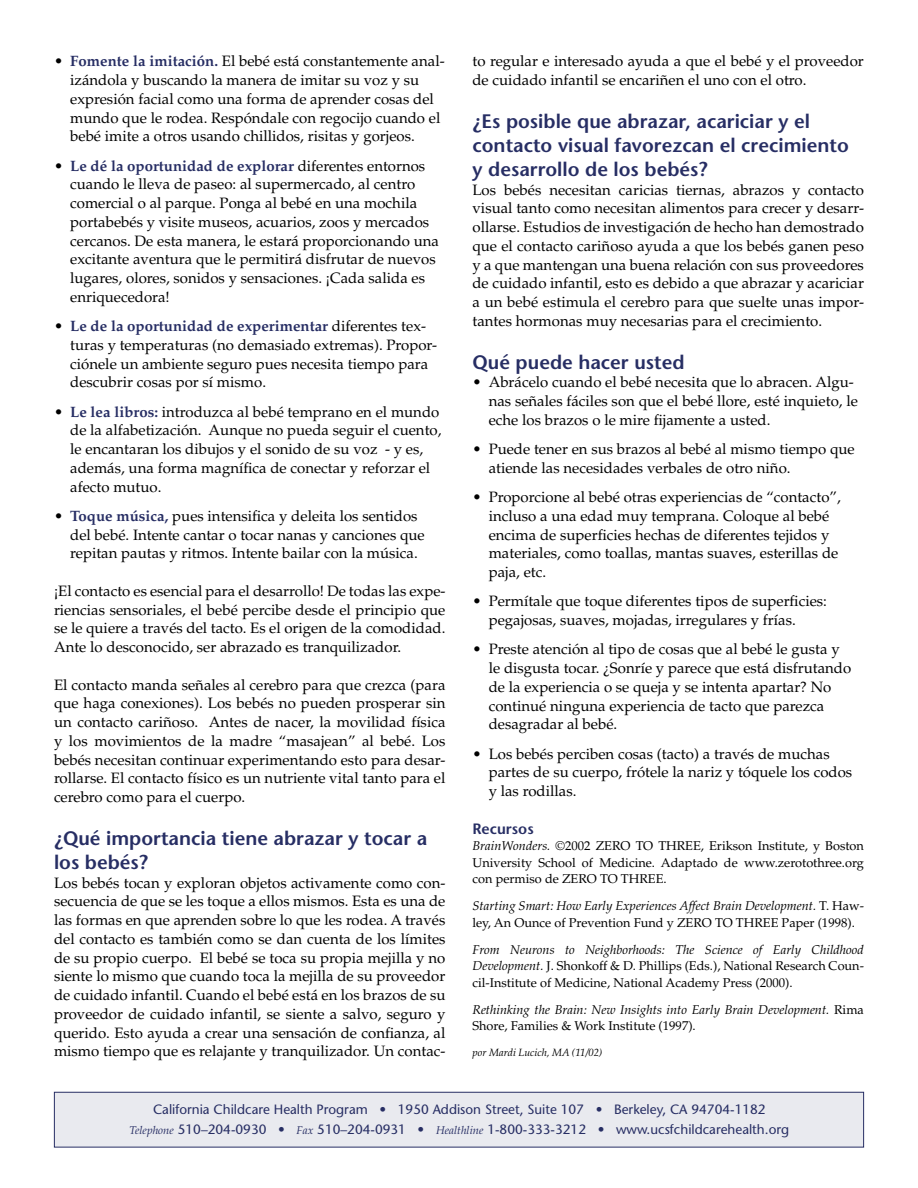
<style>
.page{position:relative;width:918px;height:1188px;background:#fff}
.page>*{position:absolute;margin:0;border:0;box-sizing:border-box;transform-origin:0 0}
.Subhead_1{font:600 19.5px/24px "Stone Sans";color:#272e64}
.Bullets{font:15px/18.8px "Palatino";color:#000}
.Text{font:15px/18.8px "Palatino";color:#000;text-align:justify}
.Subhead_2{font:600 15px "Stone Sans";color:#272e64}
.t1{font:13.5px "Stone Sans";color:#272e64}
.Reference_Text{font:12.75px/16.5px "Palatino";color:#000;text-align:justify}
.Reference_Text-2{font:italic 12.75px/16.5px "Palatino";color:#000}
.Author{font:italic 10.5px "Palatino";color:#000}
.s1{font-weight:700;color:#272e64}
.s2{font-style:italic}
.s3{font-style:normal}
.s4{font-family:"Palatino";font-style:italic;font-size:11.25px}
</style>
<div class="page">
<div style="left:54px;top:1092px;width:810px;height:55px;background:#e9eaef"></div>
<div style="left:54px;top:1092px;width:810px;height:55px;border:1px solid #272e64"></div>
<p class="Bullets" style="left:70px;top:52px;width:376px;text-indent:-16px">• <span class="s1">Fomente la imitación.</span> El bebé está constantemente anal&shy;izándola y buscando la manera de imitar su voz y su expresión facial como una forma de aprender cosas del mundo que le rodea. Respóndale con regocijo cuando el bebé imite a otros usando chillidos, risitas y gorjeos.</p>
<p class="Bullets" style="left:70px;top:156px;width:370px;text-indent:-16px">• <span class="s1">Le dé la oportunidad de explorar</span> diferentes entornos cuando le lleva de paseo: al supermercado, al centro comercial o al parque. Ponga al bebé en una mochila portabebés y visite museos, acuarios, zoos y mercados cercanos. De esta manera, le estará proporcionando una excitante aventura que le permitirá disfrutar de nuevos lugares, olores, sonidos y sensaciones. ¡Cada salida es enriquecedora!</p>
<p class="Bullets" style="left:70px;top:317px;width:369px;text-indent:-16px">• <span class="s1">Le de la oportunidad de experimentar</span> diferentes tex&shy;turas y temperaturas (no demasiado extremas). Propor&shy;ciónele un ambiente seguro pues necesita tiempo para descubrir cosas por sí mismo.</p>
<p class="Bullets" style="left:70px;top:402px;width:373px;text-indent:-16px">• <span class="s1">Le lea libros:</span> introduzca al bebé temprano en el mundo de la alfabetización. Aunque no pueda seguir el cuento, le encantaran los dibujos y el sonido de su voz - y es, además, una forma magnífica de conectar y reforzar el afecto mutuo.</p>
<p class="Bullets" style="left:70px;top:507px;width:356px;text-indent:-16px">• <span class="s1">Toque música,</span> pues intensifica y deleita los sentidos del bebé. Intente cantar o tocar nanas y canciones que repitan pautas y ritmos. Intente bailar con la música.</p>
<p class="Text" style="left:54px;top:582px;width:393px">¡El contacto es esencial para el desarrollo! De todas las expe&shy;riencias sensoriales, el bebé percibe desde el principio que se le quiere a través del tacto. Es el origen de la comodidad.<br>Ante lo desconocido, ser abrazado es tranquilizador.</p>
<p class="Text" style="left:54px;top:675px;width:393px">El contacto manda señales al cerebro para que crezca (para que haga conexiones). Los bebés no pueden prosperar sin un contacto cariñoso. Antes de nacer, la movilidad física y los movimientos de la madre “masajean” al bebé. Los bebés necesitan continuar experimentando esto para desar&shy;rollarse. El contacto físico es un nutriente vital tanto para el cerebro como para el cuerpo.</p>
<p class="Subhead_1" style="left:54px;top:826px;width:375px">¿Qué importancia tiene abrazar y tocar a los bebés?</p>
<p class="Text" style="left:54px;top:873px;width:393px">Los bebés tocan y exploran objetos activamente como con&shy;secuencia de que se les toque a ellos mismos. Esta es una de las formas en que aprenden sobre lo que les rodea. A través del contacto es también como se dan cuenta de los límites de su propio cuerpo. El bebé se toca su propia mejilla y no siente lo mismo que cuando toca la mejilla de su proveedor de cuidado infantil. Cuando el bebé está en los brazos de su proveedor de cuidado infantil, se siente a salvo, seguro y querido. Esto ayuda a crear una sensación de confianza, al mismo tiempo que es relajante y tranquilizador. Un contac-</p>
<p class="Text" style="left:472px;top:52px;width:393px">to regular e interesado ayuda a que el bebé y el proveedor de cuidado infantil se encariñen el uno con el otro.</p>
<p class="Subhead_1" style="left:472px;top:109px;width:378px">¿Es posible que abrazar, acariciar y el contacto visual favorezcan el crecimiento y desarrollo de los bebés?</p>
<p class="Text" style="left:472px;top:180px;width:393px">Los bebés necesitan caricias tiernas, abrazos y contacto visual tanto como necesitan alimentos para crecer y desarr&shy;ollarse. Estudios de investigación de hecho han demostrado que el contacto cariñoso ayuda a que los bebés ganen peso y a que mantengan una buena relación con sus proveedores de cuidado infantil, esto es debido a que abrazar y acariciar a un bebé estimula el cerebro para que suelte unas impor&shy;tantes hormonas muy necesarias para el crecimiento.</p>
<p class="Subhead_1" style="left:472px;top:350px;width:214px">Qué puede hacer usted</p>
<p class="Bullets" style="left:489px;top:373px;width:371px;text-indent:-16px">• Abrácelo cuando el bebé necesita que lo abracen. Algu&shy;nas señales fáciles son que el bebé llore, esté inquieto, le eche los brazos o le mire fijamente a usted.</p>
<p class="Bullets" style="left:489px;top:440px;width:368px;text-indent:-16px">• Puede tener en sus brazos al bebé al mismo tiempo que atiende las necesidades verbales de otro niño.</p>
<p class="Bullets" style="left:489px;top:488px;width:354px;text-indent:-16px">• Proporcione al bebé otras experiencias de “contacto”, incluso a una edad muy temprana. Coloque al bebé encima de superficies hechas de diferentes tejidos y materiales, como toallas, mantas suaves, esterillas de paja, etc.</p>
<p class="Bullets" style="left:489px;top:592px;width:340px;text-indent:-16px">• Permítale que toque diferentes tipos de superficies: pegajosas, suaves, mojadas, irregulares y frías.</p>
<p class="Bullets" style="left:489px;top:640px;width:364px;text-indent:-16px">• Preste atención al tipo de cosas que al bebé le gusta y le disgusta tocar. ¿Sonríe y parece que está disfrutando de la experiencia o se queja y se intenta apartar? No continué ninguna experiencia de tacto que parezca desagradar al bebé.</p>
<p class="Bullets" style="left:489px;top:744px;width:365px;text-indent:-16px">• Los bebés perciben cosas (tacto) a través de muchas partes de su cuerpo, frótele la nariz y tóquele los codos y las rodillas.</p>
<p class="Subhead_2" style="left:472px;top:819px;width:63px">Recursos</p>
<p class="Reference_Text" style="left:472px;top:838px;width:393px"><span class="s2">BrainWonders.</span> ©2002 ZERO TO THREE, Erikson Institute, y Boston University School of Medicine. Adaptado de www.zerotothree.org con permiso de ZERO TO THREE.</p>
<p class="Reference_Text" style="left:472px;top:898px;width:393px"><span class="s2">Starting Smart: How Early Experiences Affect Brain Development.</span> T. Haw&shy;ley, An Ounce of Prevention Fund y ZERO TO THREE Paper (1998).</p>
<p class="Reference_Text" style="left:472px;top:941px;width:393px"><span class="s2">From Neurons to Neighborhoods: The Science of Early Childhood Development.</span> J. Shonkoff &amp; D. Phillips (Eds.), National Research Coun&shy;cil-Institute of Medicine, National Academy Press (2000).</p>
<p class="Reference_Text-2" style="left:472px;top:1001px;width:393px">Rethinking the Brain: New Insights into Early Brain Development. <span class="s3">Rima<br>Shore, Families &amp; Work Institute (1997).</span></p>
<p class="Author" style="left:472px;top:1046px;width:131px">por Mardi Lucich, MA (11/02)</p>
<p class="t1" style="left:153px;top:1101px;width:614px">California Childcare Health Program • 1950 Addison Street, Suite 107 • Berkeley, CA 94704-1182</p>
<p class="t1" style="left:130px;top:1121px;width:661px"><span class="s4">Telephone</span> 510–204-0930 • <span class="s4">Fax</span> 510–204-0931 • <span class="s4">Healthline</span> 1-800-333-3212 • www.ucsfchildcarehealth.org</p>
</div>
